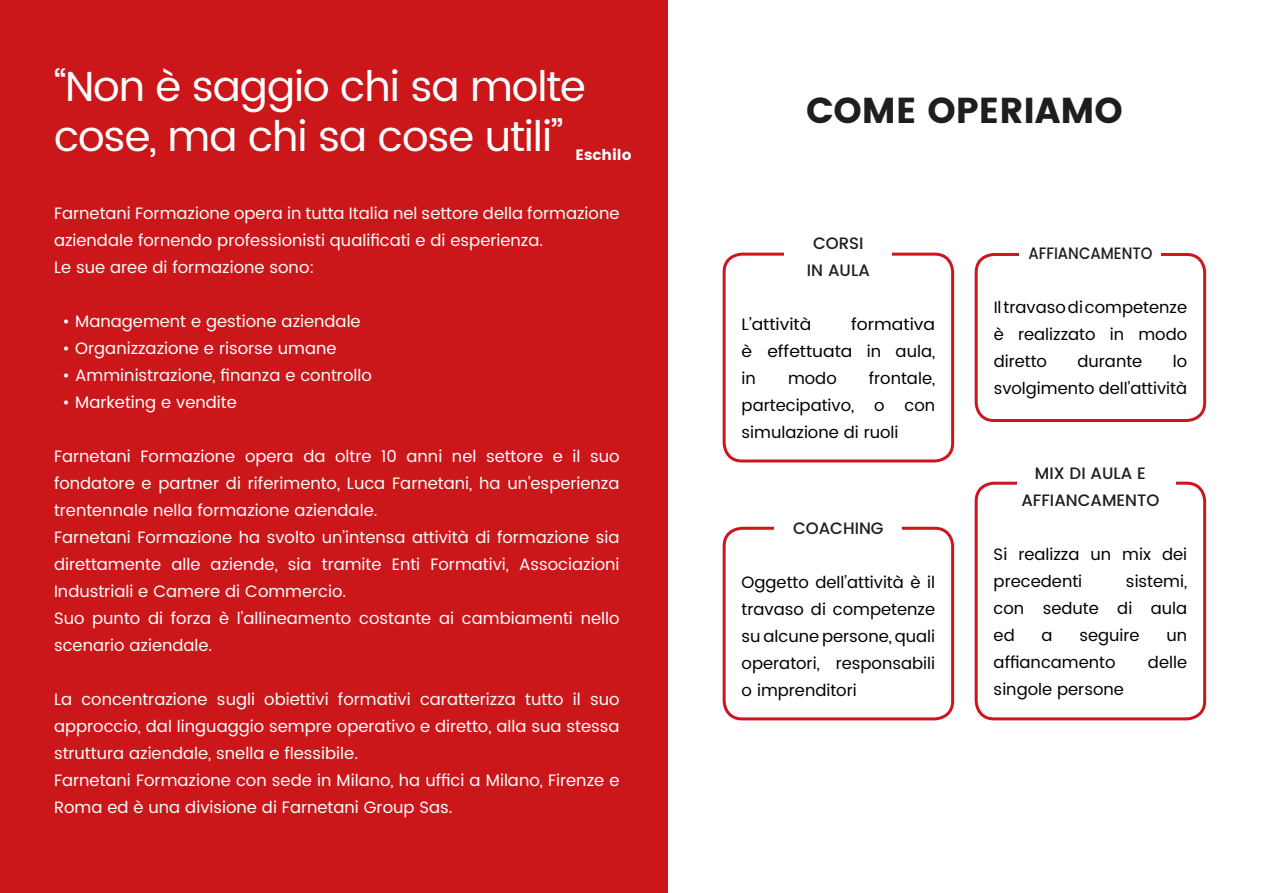
<style>
.page{position:relative;width:1263px;height:893px;background:#fff}
.page>*{position:absolute;margin:0;border:0;box-sizing:border-box;transform-origin:0 0}
.t1{font:42px/50.4px "Poppins";letter-spacing:-.025em;color:#fff}
.t2{font:36px "Poppins";color:#1e1e1c}
.t3{font:16.5px/27px "Poppins";color:#fff}
.t4{font:16.5px/27px "Poppins";color:#000;text-align:justify}
.t5{font:500 16.5px/27px "Poppins";color:#1e1e1c;text-align:center}
.t6{font:16.5px/27px "Poppins";color:#000;text-align:justify;scale:1.05 1}
.t7{font:500 16.5px "Poppins";color:#1e1e1c;scale:.9 1}
.t8{font:15px "Poppins";color:#fff}
</style>
<div class="page">
<div style="left:0;top:0;width:667px;height:893px;background:#cb161a"></div>
<div style="left:723px;top:253px;width:231px;height:209px;border:3px solid #cc151c;border-radius:18px"></div>
<div style="left:785px;top:216px;width:107px;height:75px;background:#fff"></div>
<div style="left:723px;top:527px;width:231px;height:193px;border:3px solid #cc151c;border-radius:18px"></div>
<div style="left:775px;top:493px;width:127px;height:69px;background:#fff"></div>
<div style="left:975px;top:253px;width:231px;height:169px;border:3px solid #cc151c;border-radius:18px"></div>
<div style="left:1019px;top:217px;width:142px;height:74px;background:#fff"></div>
<div style="left:975px;top:482px;width:231px;height:238px;border:3px solid #cc151c;border-radius:18px"></div>
<div style="left:1018px;top:440px;width:158px;height:85px;background:#fff"></div>
<h1 class="t1" style="left:54px;top:62px;width:533px">“Non è saggio chi sa molte cose, ma chi sa cose utili”</h1>
<p class="t8" style="left:576px;top:146px;width:57px">Eschilo</p>
<p class="t3" style="left:54px;top:200px;width:567px">Farnetani Formazione opera in tutta Italia nel settore della formazione aziendale fornendo professionisti qualificati e di esperienza.<br>Le sue aree di formazione sono:</p>
<p class="t3" style="left:62px;top:308px;width:300px">• Management e gestione aziendale</p>
<p class="t3" style="left:62px;top:335px;width:276px">• Organizzazione e risorse umane</p>
<p class="t3" style="left:62px;top:362px;width:311px">• Amministrazione, finanza e controllo</p>
<p class="t3" style="left:62px;top:389px;width:176px">• Marketing e vendite</p>
<p class="t3" style="left:54px;top:443px;width:567px">Farnetani Formazione opera da oltre 10 anni nel settore e il suo fondatore e partner di riferimento, Luca Farnetani, ha un’esperienza trentennale nella formazione aziendale.<br>Farnetani Formazione ha svolto un’intensa attività di formazione sia direttamente alle aziende, sia tramite Enti Formativi, Associazioni Industriali e Camere di Commercio.<br>Suo punto di forza è l’allineamento costante ai cambiamenti nello scenario aziendale.</p>
<p class="t3" style="left:54px;top:686px;width:567px">La concentrazione sugli obiettivi formativi caratterizza tutto il suo approccio, dal linguaggio sempre operativo e diretto, alla sua stessa struttura aziendale, snella e flessibile.<br>Farnetani Formazione con sede in Milano, ha uffici a Milano, Firenze e Roma ed è una divisione di Farnetani Group Sas.</p>
<h2 class="t2" style="left:806px;top:89px;width:318px">COME OPERIAMO</h2>
<p class="t5" style="left:807px;top:230px;width:64px">CORSI<br>IN AULA</p>
<p class="t6" style="left:742px;top:311px;width:68px">L’attività</p>
<p class="t6" style="left:742px;top:311px;width:186px;text-indent:110px">formativa è effettuata in aula, in</p>
<p class="t4" style="left:742px;top:365px;width:195px;text-indent:127px">frontale, partecipativo, o con simulazione di ruoli</p>
<p class="t4" style="left:788px;top:365px;width:50px">modo</p>
<p class="t5" style="left:793px;top:515px;width:92px">COACHING</p>
<p class="t4" style="left:742px;top:569px;width:195px">Oggetto dell’attività è il travaso di competenze su alcune persone, quali operatori, responsabili o imprenditori</p>
<p class="t7" style="left:1028px;top:241px;width:139px">AFFIANCAMENTO</p>
<p class="t4" style="left:994px;top:294px;width:195px">Il travaso di competenze è realizzato in modo diretto</p>
<p class="t4" style="left:994px;top:348px;width:195px;text-align:right">lo<br>svolgimento dell’attività</p>
<p class="t4" style="left:1077px;top:348px;width:66px">durante</p>
<p class="t5" style="left:1021px;top:460px;width:139px">MIX DI AULA E<br>AFFIANCAMENTO</p>
<p class="t4" style="left:994px;top:541px;width:195px">Si realizza un mix dei precedenti</p>
<p class="t4" style="left:994px;top:568px;width:195px;text-indent:132px">sistemi, con sedute di aula ed</p>
<p class="t4" style="left:1041px;top:622px;width:13px">a</p>
<p class="t4" style="left:1079px;top:622px;width:62px">seguire</p>
<p class="t4" style="left:1166px;top:622px;width:22px">un</p>
<p class="t4" style="left:994px;top:649px;width:123px">affiancamento</p>
<p class="t4" style="left:1148px;top:649px;width:41px">delle</p>
<p class="t4" style="left:994px;top:676px;width:132px">singole persone</p>
</div>
